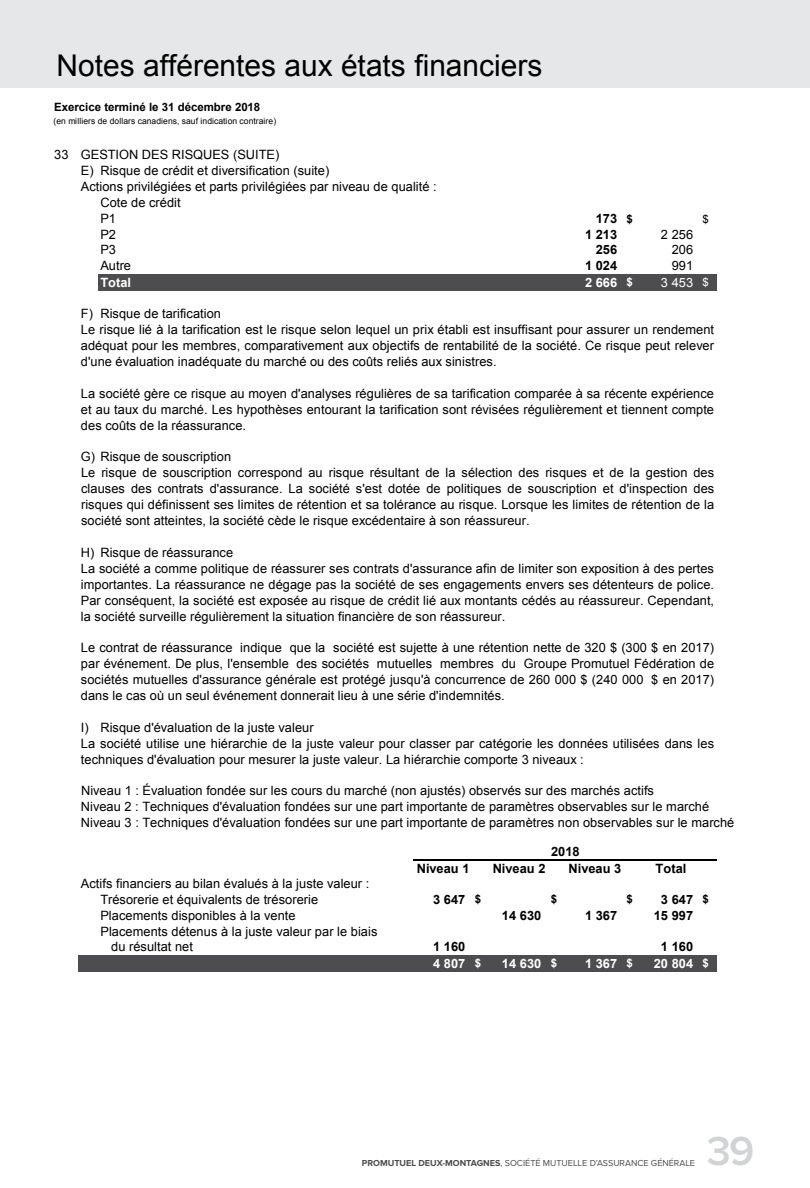
<style>
.page{position:relative;width:810px;height:1188px;background:#fff}
.page>*{position:absolute;margin:0;border:0;box-sizing:border-box;transform-origin:0 0}
.t1{font:600 42px "Proxima Nova";color:#d1d3d4}
.t2{font:30px "Arial";color:#000}
.t3{font:12.9px/15.9px "Arial";letter-spacing:.005em;color:#000;text-align:justify}
.t4{font:700 12.9px "Arial";letter-spacing:.005em;color:#000}
.t5{font:700 12.9px "Arial";letter-spacing:.005em;color:#fff}
.t6{font:12.9px "Arial";color:#fff}
.t7{font:700 11.4px "Arial";letter-spacing:-.005em;color:#000}
.t8{font:11.4px "Arial";color:#000}
.t9{font:9px "Proxima Nova";color:#4d4d4f}
.t10{font:8.55px "Arial";letter-spacing:.005em;color:#000}
.s1{font-size:11.4px}
.s2{font-weight:700}
</style>
<div class="page">
<div style="left:0;top:0;width:810px;height:88px;background:#e6e7e8"></div>
<div style="left:98px;top:274px;width:619px;height:16px;background:#4d4d4f"></div>
<div style="left:78px;top:955px;width:639px;height:16px;background:#4d4d4f"></div>
<hr style="left:413px;top:859px;width:304px;height:1px;background:#000">
<h2 class="t2" style="left:57px;top:46px;width:487px">Notes afférentes aux états financiers</h2>
<p class="t7" style="left:54px;top:100px;width:208px">Exercice terminé le 31 décembre 2018</p>
<p class="t10" style="left:54px;top:115px;width:224px">(en milliers de dollars canadiens, sauf indication contraire)</p>
<p class="t3" style="left:54px;top:147px;width:227px">33 GESTION DES RISQUES (SUITE)</p>
<p class="t3" style="left:81px;top:163px;width:250px">E) Risque de crédit et diversification (suite)</p>
<p class="t3" style="left:81px;top:178px;width:357px">Actions privilégiées et parts privilégiées par niveau de qualité :</p>
<p class="t3" style="left:100px;top:194px;width:82px">Cote de crédit</p>
<p class="t3" style="left:100px;top:210px;width:17px">P1</p>
<p class="t4" style="left:596px;top:209px;width:39px">173 <span class="s1">$</span></p>
<p class="t8" style="left:703px;top:211px;width:8px">$</p>
<p class="t3" style="left:100px;top:226px;width:17px">P2</p>
<p class="t4" style="left:585px;top:225px;width:34px">1 213</p>
<p class="t3" style="left:661px;top:226px;width:34px">2 256</p>
<p class="t3" style="left:100px;top:242px;width:17px">P3</p>
<p class="t4" style="left:596px;top:241px;width:23px">256</p>
<p class="t3" style="left:672px;top:242px;width:23px">206</p>
<p class="t3" style="left:100px;top:258px;width:32px">Autre</p>
<p class="t4" style="left:585px;top:257px;width:34px">1 024</p>
<p class="t3" style="left:672px;top:258px;width:23px">991</p>
<p class="t5" style="left:100px;top:273px;width:32px">Total</p>
<p class="t5" style="left:585px;top:273px;width:49px">2 666 <span class="s1">$</span></p>
<p class="t6" style="left:661px;top:274px;width:49px">3 453 <span class="s1">$</span></p>
<p class="t3" style="left:81px;top:306px;width:142px">F) Risque de tarification</p>
<p class="t3" style="left:81px;top:322px;width:635px">Le risque lié à la tarification est le risque selon lequel un prix établi est insuffisant pour assurer un rendement adéquat pour les membres, comparativement aux objectifs de rentabilité de la société. Ce risque peut relever d'une évaluation inadéquate du marché ou des coûts reliés aux sinistres.</p>
<p class="t3" style="left:81px;top:386px;width:635px">La société gère ce risque au moyen d'analyses régulières de sa tarification comparée à sa récente expérience et au taux du marché. Les hypothèses entourant la tarification sont révisées régulièrement et tiennent compte des coûts de la réassurance.</p>
<p class="t3" style="left:81px;top:465px;width:635px">Le risque de souscription correspond au risque résultant de la sélection des risques et de la gestion des clauses des contrats d'assurance. La société s'est dotée de politiques de souscription et d'inspection des risques qui définissent ses limites de rétention et sa tolérance au risque. Lorsque les limites de rétention de la société sont atteintes, la société cède le risque excédentaire à son réassureur.</p>
<p class="t3" style="left:81px;top:449px;width:152px">G) Risque de souscription</p>
<p class="t3" style="left:81px;top:544px;width:154px">H) Risque de réassurance</p>
<p class="t3" style="left:81px;top:560px;width:635px">La société a comme politique de réassurer ses contrats d'assurance afin de limiter son exposition à des pertes importantes. La réassurance ne dégage pas la société de ses engagements envers ses détenteurs de police.<br>Par conséquent, la société est exposée au risque de crédit lié aux montants cédés au réassureur. Cependant, la société surveille régulièrement la situation financière de son réassureur.</p>
<p class="t3" style="left:81px;top:640px;width:635px">Le contrat de réassurance indique que la société est sujette à une rétention nette de 320 $ (300 $ en 2017) par événement. De plus, l'ensemble des sociétés mutuelles membres du Groupe Promutuel Fédération de sociétés mutuelles d'assurance générale est protégé jusqu'à concurrence de 260 000 $ (240 000 $ en 2017) dans le cas où un seul événement donnerait lieu à une série d'indemnités.</p>
<p class="t3" style="left:81px;top:719px;width:234px">I) Risque d'évaluation de la juste valeur</p>
<p class="t3" style="left:81px;top:735px;width:635px">La société utilise une hiérarchie de la juste valeur pour classer par catégorie les données utilisées dans les techniques d'évaluation pour mesurer la juste valeur. La hiérarchie comporte 3 niveaux :</p>
<p class="t3" style="left:81px;top:783px;width:574px">Niveau 1 : Évaluation fondée sur les cours du marché (non ajustés) observés sur des marchés actifs</p>
<p class="t3" style="left:81px;top:799px;width:630px">Niveau 2 : Techniques d'évaluation fondées sur une part importante de paramètres observables sur le marché</p>
<p class="t3" style="left:81px;top:815px;width:655px">Niveau 3 : Techniques d'évaluation fondées sur une part importante de paramètres non observables sur le marché</p>
<p class="t4" style="left:551px;top:843px;width:30px">2018</p>
<p class="t3" style="left:100px;top:875px;width:270px;text-indent:-19px">Actifs financiers au bilan évalués à la juste valeur :<br>Trésorerie et équivalents de trésorerie</p>
<p class="t4" style="left:417px;top:860px;width:54px">Niveau 1</p>
<p class="t4" style="left:493px;top:860px;width:54px">Niveau 2</p>
<p class="t4" style="left:569px;top:860px;width:54px">Niveau 3</p>
<p class="t4" style="left:656px;top:860px;width:32px">Total</p>
<p class="t4" style="left:433px;top:891px;width:49px">3 647 <span class="s1">$</span></p>
<p class="t7" style="left:551px;top:892px;width:8px">$</p>
<p class="t7" style="left:627px;top:892px;width:8px">$</p>
<p class="t4" style="left:661px;top:891px;width:49px">3 647 <span class="s1">$</span></p>
<p class="t3" style="left:100px;top:907px;width:197px">Placements disponibles à la vente</p>
<p class="t4" style="left:502px;top:906px;width:41px">14 630</p>
<p class="t4" style="left:585px;top:906px;width:34px">1 367</p>
<p class="t4" style="left:654px;top:906px;width:41px">15 997</p>
<p class="t4" style="left:433px;top:938px;width:34px">1 160</p>
<p class="t4" style="left:661px;top:938px;width:34px">1 160</p>
<p class="t5" style="left:433px;top:955px;width:49px">4 807 <span class="s1">$</span></p>
<p class="t5" style="left:502px;top:955px;width:57px">14 630 <span class="s1">$</span></p>
<p class="t5" style="left:585px;top:955px;width:49px">1 367 <span class="s1">$</span></p>
<p class="t5" style="left:654px;top:955px;width:57px">20 804 <span class="s1">$</span></p>
<p class="t3" style="left:100px;top:923px;width:278px">Placements détenus à la juste valeur par le biais</p>
<p class="t3" style="left:111px;top:939px;width:83px">du résultat net</p>
<p class="t9" style="left:362px;top:1157px;width:335px"><span class="s2">PROMUTUEL DEUX-MONTAGNES</span>, SOCIÉTÉ MUTUELLE D’ASSURANCE GÉNÉRALE</p>
<h1 class="t1" style="left:707px;top:1127px;width:49px">39</h1>
</div>
